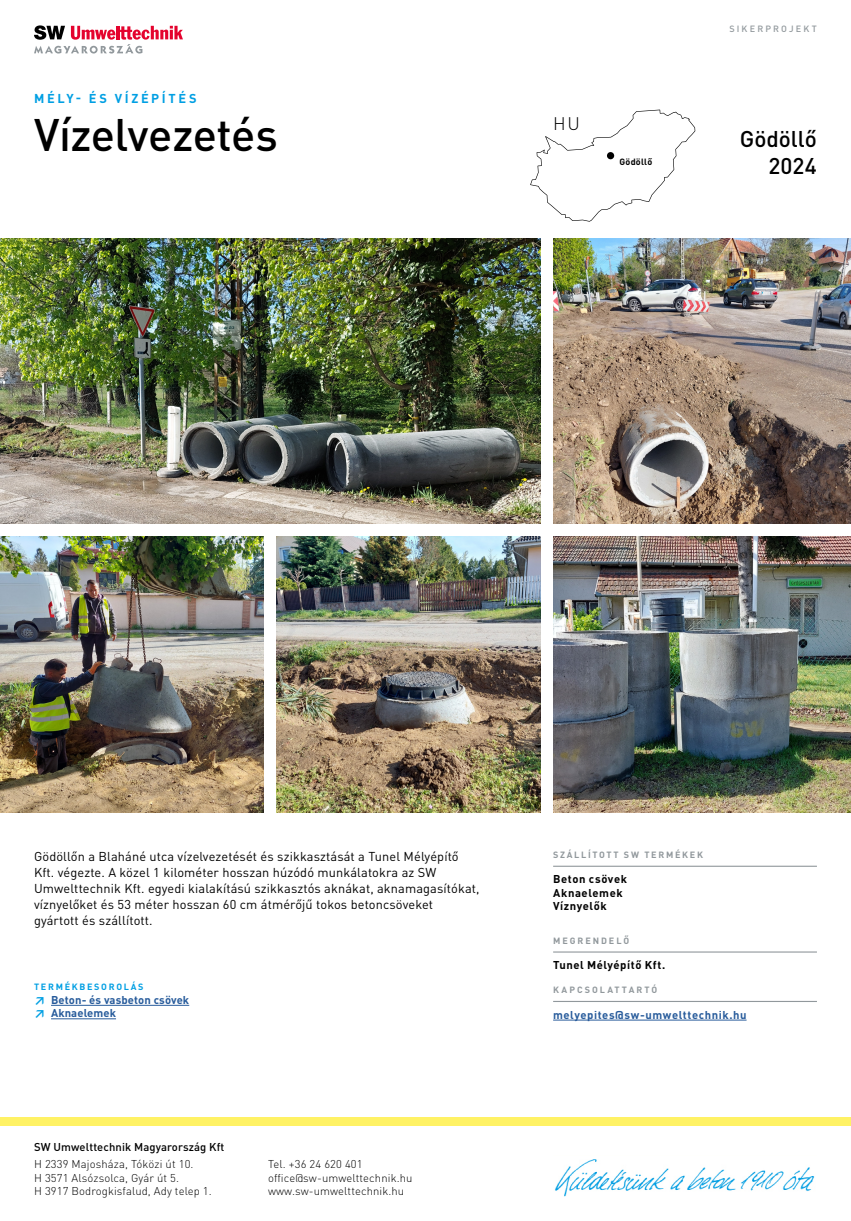
<style>
.page{position:relative;width:851px;height:1221px;background:#fff}
.page>*{position:absolute;margin:0;border:0;box-sizing:border-box;transform-origin:0 0}
.t1{font:500 45px "DIN Pro";letter-spacing:-.01em;color:#000}
.t2{font:500 22.5px/27px "DIN Pro";color:#000;text-align:right}
.t3{font:300 18px "DIN Pro";color:#000}
.t4{font:12.75px/16.2px "DIN Pro";letter-spacing:.01em;color:#000}
.t5{font:700 12.75px "DIN Pro";letter-spacing:.205em;color:#009fe3}
.t6{font:300 11.25px/13.5px "DIN Pro";letter-spacing:.01em;color:#000}
.t7{font:700 11.25px/13.5px "DIN Pro";letter-spacing:.05em;color:#000}
.t8{font:700 11.25px/13.5px "DIN Pro";letter-spacing:.01em;color:#275b9b}
.t9{font:500 11.25px "DIN Pro";letter-spacing:.01em;color:#000}
.t10{font:700 11.25px "DIN Pro";letter-spacing:.05em;color:#275b9b}
.t11{font:700 9px "DIN Pro";letter-spacing:.19em;color:#91989c}
.t12{font:700 9px "DIN Pro";letter-spacing:.19em;color:#009fe3}
.t13{font:700 9px "DIN Pro";letter-spacing:.23em;color:#91989c}
.t14{font:500 9px "DIN Pro";letter-spacing:.24em;color:#91989c}
.t15{font:700 9px "DIN Pro";letter-spacing:.21em;color:#91989c}
.t16{font:700 9px "DIN Pro";letter-spacing:.03em;color:#000}
.s1{color:#009fe3}
</style>
<div class="page">
<img style="left:0;top:238px;width:540px;height:285px">
<img style="left:553px;top:238px;width:297px;height:285px">
<img style="left:0;top:536px;width:264px;height:276px">
<img style="left:553px;top:536px;width:297px;height:276px">
<img style="left:276px;top:536px;width:264px;height:276px">
<div style="left:0;top:1117px;width:850px;height:8px;background:#fff265"></div>
<svg style="left:530px;top:110px;width:165px;height:112px"></svg>
<svg style="left:34px;top:25px;width:149px;height:29px"></svg>
<hr style="left:51px;top:1004px;width:138px;height:1px;background:#275b9b">
<hr style="left:51px;top:1018px;width:65px;height:1px;background:#275b9b">
<hr style="left:553px;top:865px;width:263px;height:1px;background:#91989c">
<hr style="left:553px;top:951px;width:263px;height:1px;background:#91989c">
<hr style="left:553px;top:1000px;width:263px;height:1px;background:#91989c">
<hr style="left:553px;top:1019px;width:193px;height:1px;background:#275b9b">
<img style="left:555px;top:1159px;width:260px;height:37px">
<div style="left:607px;top:152px;width:7px;height:7px;background:#000;border-radius:50%"></div>
<p class="t5" style="left:34px;top:90px;width:164px">MÉLY- ÉS VÍZÉPÍTÉS</p>
<h1 class="t1" style="left:34px;top:104px;width:245px">Vízelvezetés</h1>
<h3 class="t3" style="left:553px;top:111px;width:28px">HU</h3>
<p class="t16" style="left:619px;top:155px;width:34px">Gödöllő</p>
<p class="t14" style="left:729px;top:23px;width:89px">SIKERPROJEKT</p>
<h2 class="t2" style="left:739px;top:124px;width:79px">Gödöllő<br>2024</h2>
<p class="t4" style="left:34px;top:847px;width:447px">Gödöllőn a Blaháné utca vízelvezetését és szikkasztását a Tunel Mélyépítő Kft. végezte. A közel 1 kilométer hosszan húzódó munkálatokra az SW Umwelttechnik Kft. egyedi kialakítású szikkasztós aknákat, aknamagasítókat, víznyelőket és 53 méter hosszan 60 cm átmérőjű tokos betoncsöveket gyártott és szállított.</p>
<p class="t12" style="left:34px;top:980px;width:111px">TERMÉKBESOROLÁS</p>
<p class="t8" style="left:34px;top:992px;width:157px"><span class="s1">↗</span> Beton- és vasbeton csövek <span class="s1">↗</span> Aknaelemek</p>
<p class="t9" style="left:34px;top:1138px;width:192px">SW Umwelttechnik Magyarország Kft</p>
<p class="t6" style="left:34px;top:1157px;width:179px">H 2339 Majosháza, Tóközi út 10.<br>H 3571 Alsózsolca, Gyár út 5.<br>H 3917 Bodrogkisfalud, Ady telep 1.</p>
<p class="t6" style="left:268px;top:1157px;width:146px">Tel. +36 24 620 401 office@sw-umwelttechnik.hu www.sw-umwelttechnik.hu</p>
<p class="t11" style="left:553px;top:848px;width:151px">SZÁLLÍTOTT SW TERMÉKEK</p>
<p class="t7" style="left:553px;top:872px;width:75px">Beton csövek<br>Aknaelemek<br>Víznyelők</p>
<p class="t15" style="left:553px;top:934px;width:78px">MEGRENDELŐ</p>
<p class="t7" style="left:553px;top:957px;width:114px">Tunel Mélyépítő Kft.</p>
<p class="t13" style="left:553px;top:983px;width:106px">KAPCSOLATTARTÓ</p>
<p class="t10" style="left:553px;top:1006px;width:195px">melyepites@sw-umwelttechnik.hu</p>
</div>
